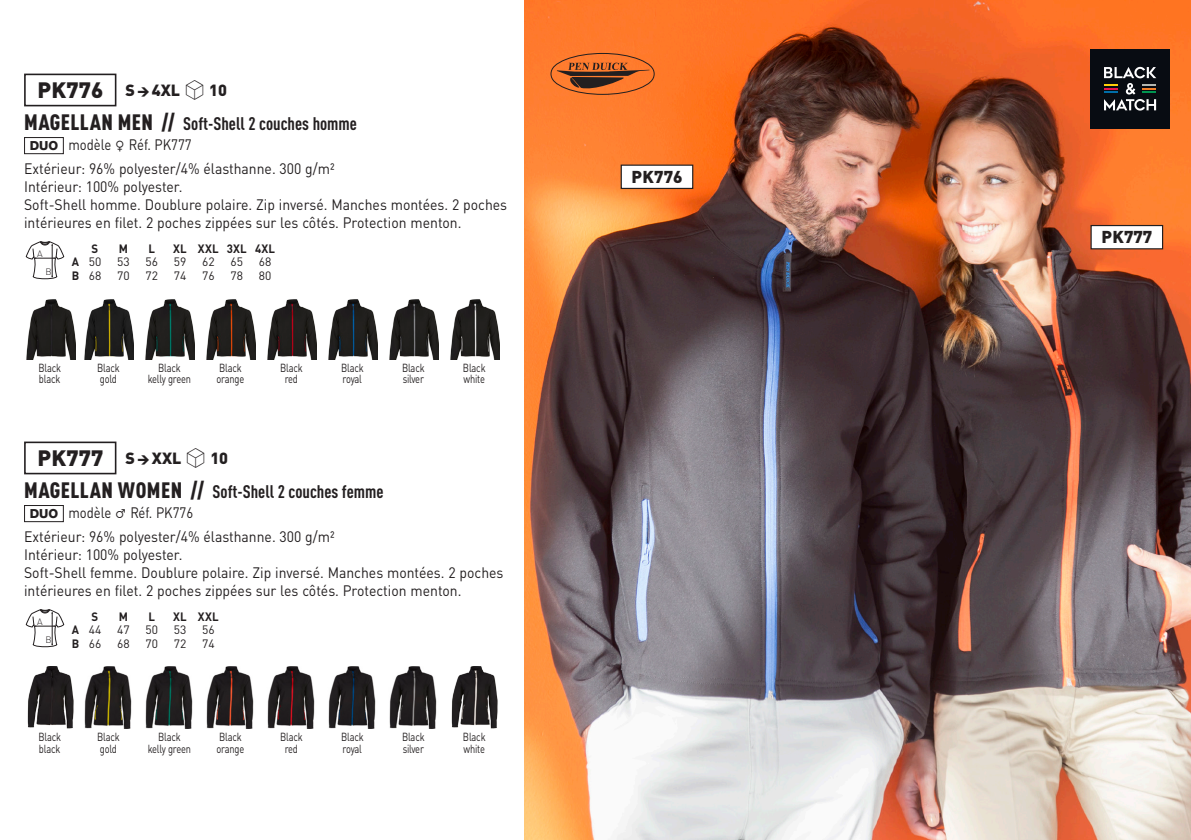
<style>
.page{position:relative;width:1191px;height:840px;background:#fff}
.page>*{position:absolute;margin:0;border:0;box-sizing:border-box;transform-origin:0 0}
.t1{font:900 22px "DIN Pro";letter-spacing:.005em;color:#231f20}
._0-Nom_2017{font:700 condensed 18px "DIN Pro";color:#231f20}
.LEGENDE_image_ref_20{font:900 17px "DIN Pro";letter-spacing:.005em;color:#231f20}
._7_Tailles_2016{font:900 16px "DIN Pro";color:#231f20}
._3_Compo_2017{font:15px/18px "DIN Pro";color:#231f20;scale:.93 1}
._2_Modèles_2017{font:15px "DIN Pro";color:#231f20;scale:.87 1}
.t2{font:800 12.6px "Helvetica Neue LT";color:#231f20}
._88_tailles_tab_maig{font:12px "DIN Pro";color:#231f20}
._88_tailles_tab_maig-2{font:700 12px "DIN Pro";letter-spacing:.02em;color:#231f20;scale:.95 1}
.nuancier_bloc_packsh{font:11.6px/11.6px "DIN Pro";letter-spacing:-.02em;color:#231f20;scale:.8 1}
.t3{font:300 9.2px "DIN";color:#231f20}
.s1{font-family:"Communications P06";font-weight:400}
.s2{font-family:"Linotype Shapeshifter";font-weight:400;font-size:26px}
.s3{font-weight:900;font-size:22px}
.s4{font-weight:700}
</style>
<div class="page">
<img style="left:524px;top:0;width:667px;height:839px">
<div style="left:621px;top:165px;width:71px;height:23px;background:#fff"></div>
<div style="left:620px;top:164px;width:73px;height:25px;border:1px solid #231f20"></div>
<div style="left:24px;top:74px;width:92px;height:32px;border:2px solid #231f20"></div>
<div style="left:24px;top:137px;width:40px;height:17px;border:1px solid #231f20"></div>
<svg style="left:26px;top:241px;width:38px;height:38px"></svg>
<img style="left:26px;top:299px;width:49px;height:60px">
<img style="left:84px;top:299px;width:50px;height:60px">
<img style="left:145px;top:299px;width:50px;height:60px">
<img style="left:206px;top:299px;width:50px;height:60px">
<img style="left:267px;top:299px;width:50px;height:60px">
<img style="left:328px;top:299px;width:50px;height:60px">
<img style="left:389px;top:299px;width:50px;height:60px">
<img style="left:450px;top:299px;width:50px;height:60px">
<div style="left:1091px;top:225px;width:71px;height:24px;background:#fff"></div>
<div style="left:1090px;top:225px;width:73px;height:24px;border:1px solid #231f20"></div>
<svg style="left:550px;top:52px;width:105px;height:43px;background:#c66329"></svg>
<div style="left:24px;top:441px;width:92px;height:33px;border:2px solid #231f20"></div>
<div style="left:24px;top:505px;width:40px;height:17px;border:1px solid #231f20"></div>
<svg style="left:26px;top:609px;width:38px;height:37px"></svg>
<img style="left:27px;top:666px;width:47px;height:62px">
<img style="left:84px;top:666px;width:48px;height:62px">
<img style="left:145px;top:666px;width:48px;height:62px">
<img style="left:206px;top:666px;width:48px;height:62px">
<img style="left:267px;top:666px;width:48px;height:62px">
<img style="left:328px;top:666px;width:48px;height:62px">
<img style="left:389px;top:666px;width:48px;height:62px">
<img style="left:451px;top:666px;width:47px;height:62px">
<div style="left:1090px;top:49px;width:79px;height:79px;background:#080c12"></div>
<svg style="left:1104px;top:67px;width:52px;height:43px"></svg>
<p class="_7_Tailles_2016" style="left:125px;top:77px;width:103px">S<span class="s1">a</span>4XL <span class="s2">S</span> 10</p>
<p class="t1" style="left:37px;top:71px;width:67px">PK776</p>
<p class="_0-Nom_2017" style="left:24px;top:110px;width:334px"><span class="s3">MAGELLAN MEN //</span> Soft-Shell 2 couches homme</p>
<p class="t2" style="left:30px;top:138px;width:30px">DUO</p>
<p class="_2_Modèles_2017" style="left:68px;top:133px;width:143px">modèle ♀ Réf. PK777</p>
<p class="_3_Compo_2017" style="left:24px;top:158px;width:335px">Extérieur: 96% polyester/4% élasthanne. 300 g/m²<br>Intérieur: 100% polyester.</p>
<p class="_3_Compo_2017" style="left:24px;top:194px;width:521px">Soft-Shell homme. Doublure polaire. Zip inversé. Manches montées. 2 poches intérieures en filet. 2 poches zippées sur les côtés. Protection menton.</p>
<p class="t3" style="left:37px;top:248px;width:7px">A</p>
<p class="t3" style="left:45px;top:265px;width:8px">B</p>
<p class="_88_tailles_tab_maig-2" style="left:92px;top:238px;width:9px">S</p>
<p class="_88_tailles_tab_maig-2" style="left:119px;top:238px;width:11px">M</p>
<p class="_88_tailles_tab_maig-2" style="left:148px;top:238px;width:8px">L</p>
<p class="_88_tailles_tab_maig-2" style="left:173px;top:238px;width:109px">XL XXL 3XL 4XL</p>
<p class="_88_tailles_tab_maig" style="left:72px;top:252px;width:31px"><span class="s4">A</span> 50</p>
<p class="_88_tailles_tab_maig" style="left:117px;top:252px;width:14px">53</p>
<p class="_88_tailles_tab_maig" style="left:145px;top:252px;width:14px">56</p>
<p class="_88_tailles_tab_maig" style="left:174px;top:252px;width:14px">59</p>
<p class="_88_tailles_tab_maig" style="left:202px;top:252px;width:14px">62</p>
<p class="_88_tailles_tab_maig" style="left:230px;top:252px;width:14px">65</p>
<p class="_88_tailles_tab_maig" style="left:259px;top:252px;width:14px">68</p>
<p class="_88_tailles_tab_maig" style="left:72px;top:266px;width:31px"><span class="s4">B</span> 68</p>
<p class="_88_tailles_tab_maig" style="left:117px;top:266px;width:14px">70</p>
<p class="_88_tailles_tab_maig" style="left:145px;top:266px;width:14px">72</p>
<p class="_88_tailles_tab_maig" style="left:174px;top:266px;width:14px">74</p>
<p class="_88_tailles_tab_maig" style="left:202px;top:266px;width:14px">76</p>
<p class="_88_tailles_tab_maig" style="left:230px;top:266px;width:14px">78</p>
<p class="_88_tailles_tab_maig" style="left:259px;top:266px;width:14px">80</p>
<p class="nuancier_bloc_packsh" style="left:38px;top:360px;width:30px">Black black</p>
<p class="nuancier_bloc_packsh" style="left:97px;top:360px;width:30px">Black gold</p>
<p class="nuancier_bloc_packsh" style="left:148px;top:360px;width:56px;text-align:center">Black kelly green</p>
<p class="nuancier_bloc_packsh" style="left:216px;top:360px;width:36px">Black orange</p>
<p class="nuancier_bloc_packsh" style="left:280px;top:360px;width:30px;text-align:center">Black red</p>
<p class="nuancier_bloc_packsh" style="left:341px;top:360px;width:30px">Black royal</p>
<p class="nuancier_bloc_packsh" style="left:402px;top:360px;width:30px">Black silver</p>
<p class="nuancier_bloc_packsh" style="left:463px;top:360px;width:30px">Black white</p>
<p class="_7_Tailles_2016" style="left:125px;top:444px;width:104px">S<span class="s1">a</span>XXL <span class="s2">S</span> 10</p>
<p class="t1" style="left:37px;top:438px;width:67px">PK777</p>
<p class="_0-Nom_2017" style="left:24px;top:478px;width:361px"><span class="s3">MAGELLAN WOMEN //</span> Soft-Shell 2 couches femme</p>
<p class="t2" style="left:30px;top:506px;width:30px">DUO</p>
<p class="_2_Modèles_2017" style="left:68px;top:501px;width:145px">modèle ♂ Réf. PK776</p>
<p class="_3_Compo_2017" style="left:24px;top:526px;width:335px">Extérieur: 96% polyester/4% élasthanne. 300 g/m²<br>Intérieur: 100% polyester.</p>
<p class="_3_Compo_2017" style="left:24px;top:562px;width:517px">Soft-Shell femme. Doublure polaire. Zip inversé. Manches montées. 2 poches intérieures en filet. 2 poches zippées sur les côtés. Protection menton.</p>
<p class="t3" style="left:37px;top:616px;width:7px">A</p>
<p class="t3" style="left:45px;top:633px;width:8px">B</p>
<p class="_88_tailles_tab_maig-2" style="left:92px;top:606px;width:9px">S</p>
<p class="_88_tailles_tab_maig-2" style="left:119px;top:606px;width:11px">M</p>
<p class="_88_tailles_tab_maig-2" style="left:148px;top:606px;width:8px">L</p>
<p class="_88_tailles_tab_maig-2" style="left:173px;top:606px;width:49px">XL XXL</p>
<p class="_88_tailles_tab_maig" style="left:72px;top:620px;width:31px"><span class="s4">A</span> 44</p>
<p class="_88_tailles_tab_maig" style="left:117px;top:620px;width:14px">47</p>
<p class="_88_tailles_tab_maig" style="left:145px;top:620px;width:14px">50</p>
<p class="_88_tailles_tab_maig" style="left:174px;top:620px;width:14px">53</p>
<p class="_88_tailles_tab_maig" style="left:202px;top:620px;width:14px">56</p>
<p class="_88_tailles_tab_maig" style="left:72px;top:633px;width:31px"><span class="s4">B</span> 66</p>
<p class="_88_tailles_tab_maig" style="left:117px;top:633px;width:14px">68</p>
<p class="_88_tailles_tab_maig" style="left:145px;top:633px;width:14px">70</p>
<p class="_88_tailles_tab_maig" style="left:174px;top:633px;width:14px">72</p>
<p class="_88_tailles_tab_maig" style="left:202px;top:633px;width:14px">74</p>
<p class="nuancier_bloc_packsh" style="left:38px;top:729px;width:30px">Black black</p>
<p class="nuancier_bloc_packsh" style="left:97px;top:729px;width:30px">Black gold</p>
<p class="nuancier_bloc_packsh" style="left:148px;top:729px;width:56px;text-align:center">Black kelly green</p>
<p class="nuancier_bloc_packsh" style="left:216px;top:729px;width:36px">Black orange</p>
<p class="nuancier_bloc_packsh" style="left:280px;top:729px;width:30px;text-align:center">Black red</p>
<p class="nuancier_bloc_packsh" style="left:341px;top:729px;width:30px">Black royal</p>
<p class="nuancier_bloc_packsh" style="left:402px;top:729px;width:30px">Black silver</p>
<p class="nuancier_bloc_packsh" style="left:463px;top:729px;width:30px">Black white</p>
<p class="LEGENDE_image_ref_20" style="left:631px;top:162px;width:52px">PK776</p>
<p class="LEGENDE_image_ref_20" style="left:1101px;top:222px;width:52px">PK777</p>
</div>
